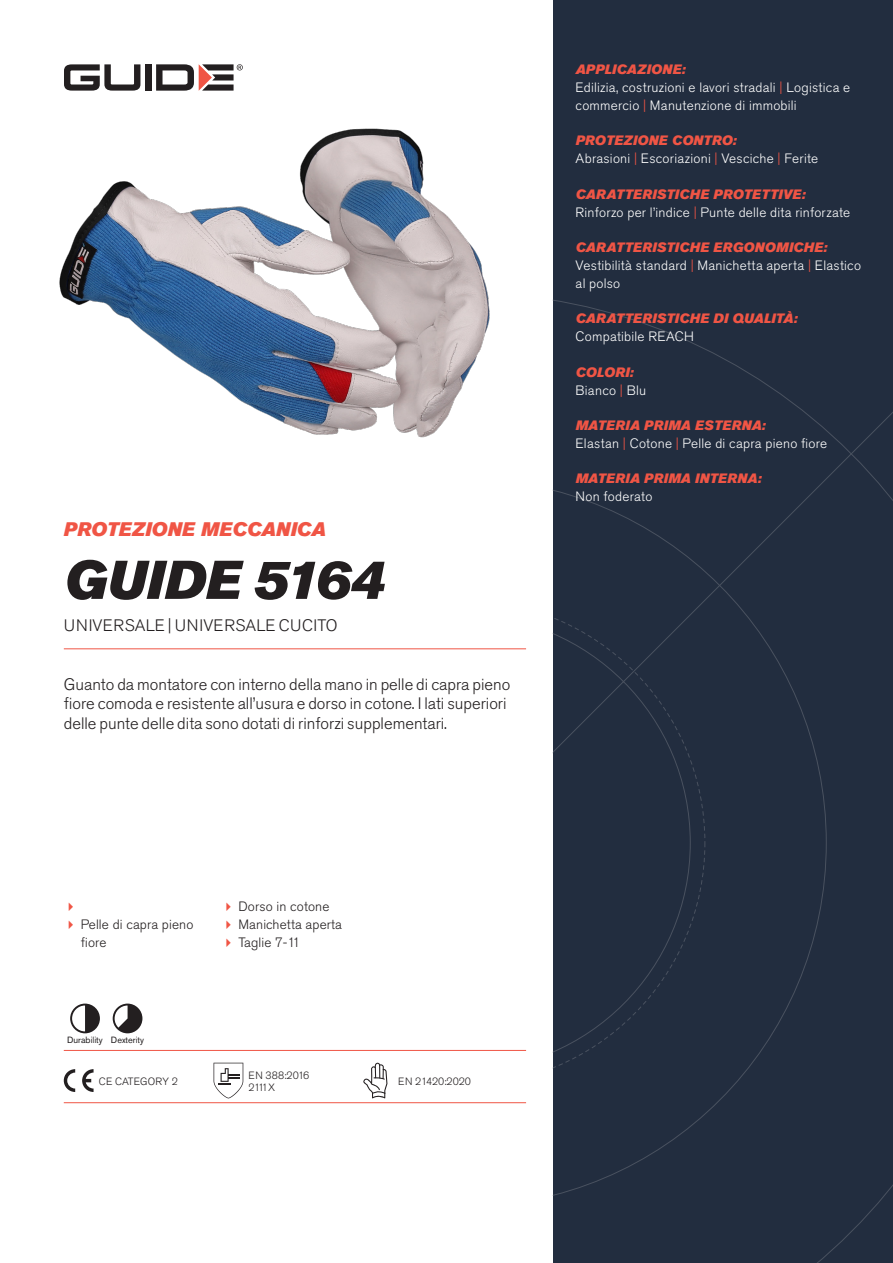
<style>
.page{position:relative;width:893px;height:1263px;background:#fff}
.page>*{position:absolute;margin:0;border:0;box-sizing:border-box;transform-origin:0 0}
.Rubrik{font:italic 54px "Akzidenz Grotesk Pro Super";color:#231f20}
.Överrubrik{font:italic 19.5px "Akzidenz Grotesk Pro Super";color:#f05545}
.Ingress{font:300 16.5px/19.8px "Akzidenz Grotesk Pro";color:#231f20}
.Product_-_AltSegment{font:300 16.5px "Akzidenz Grotesk Pro";letter-spacing:.01em;color:#231f20}
.Produkt_-_Brödtext{font:300 13.5px/18px "Akzidenz Grotesk Pro";letter-spacing:.02em;color:#fff}
.Produkt_-_Namn{font:italic 13.5px "Akzidenz Grotesk Pro Super";letter-spacing:.015em;color:#f05545}
.t1{font:300 13.5px/18px "Akzidenz Grotesk Pro";letter-spacing:.01em;color:#231f20}
.t2{font:300 10.5px "Akzidenz Grotesk Pro";color:#231f20}
.Produkt_-_Egenskaper{font:9px "Akzidenz Grotesk Pro";color:#231f20}
.s1{color:#f05545}
</style>
<div class="page">
<div style="left:145px;top:64px;width:7px;height:27px;background:#231f20"></div>
<svg style="left:156px;top:64px;width:87px;height:27px"></svg>
<svg style="left:64px;top:64px;width:76px;height:27px"></svg>
<div style="left:553px;top:0;width:340px;height:1263px;background:#222d3f"></div>
<svg style="left:553px;top:300px;width:340px;height:963px"></svg>
<hr style="left:64px;top:1050px;width:462px;height:1px;background:#f05545">
<hr style="left:64px;top:1102px;width:462px;height:1px;background:#f05545">
<svg style="left:70px;top:1003px;width:30px;height:30px"></svg>
<svg style="left:113px;top:1003px;width:29px;height:30px"></svg>
<svg style="left:64px;top:1069px;width:11px;height:23px"></svg>
<svg style="left:82px;top:1069px;width:12px;height:23px"></svg>
<svg style="left:214px;top:1063px;width:29px;height:35px"></svg>
<svg style="left:363px;top:1063px;width:24px;height:35px"></svg>
<img style="left:59px;top:128px;width:431px;height:310px">
<hr style="left:64px;top:648px;width:462px;height:1px;background:#f05545">
<p class="Överrubrik" style="left:64px;top:517px;width:264px">PROTEZIONE MECCANICA</p>
<p class="Rubrik" style="left:64px;top:545px;width:322px">GUIDE 5164</p>
<p class="Product_-_AltSegment" style="left:64px;top:615px;width:275px">UNIVERSALE | UNIVERSALE CUCITO</p>
<p class="Ingress" style="left:64px;top:674px;width:448px">Guanto da montatore con interno della mano in pelle di capra pieno fiore comoda e resistente all’usura e dorso in cotone. I lati superiori delle punte delle dita sono dotati di rinforzi supplementari.</p>
<p class="Produkt_-_Namn" style="left:576px;top:60px;width:111px">APPLICAZIONE:</p>
<p class="Produkt_-_Brödtext" style="left:576px;top:78px;width:276px">Edilizia, costruzioni e lavori stradali <span class="s1">|</span> Logistica e commercio <span class="s1">|</span> Manutenzione di immobili</p>
<p class="Produkt_-_Namn" style="left:576px;top:132px;width:163px">PROTEZIONE CONTRO:</p>
<p class="Produkt_-_Brödtext" style="left:576px;top:150px;width:244px">Abrasioni <span class="s1">|</span> Escoriazioni <span class="s1">|</span> Vesciche <span class="s1">|</span> Ferite</p>
<p class="Produkt_-_Namn" style="left:576px;top:185px;width:231px">CARATTERISTICHE PROTETTIVE:</p>
<p class="Produkt_-_Brödtext" style="left:576px;top:203px;width:276px">Rinforzo per l’indice <span class="s1">|</span> Punte delle dita rinforzate</p>
<p class="Produkt_-_Namn" style="left:576px;top:238px;width:253px">CARATTERISTICHE ERGONOMICHE:</p>
<p class="Produkt_-_Brödtext" style="left:576px;top:256px;width:287px">Vestibilità standard <span class="s1">|</span> Manichetta aperta <span class="s1">|</span> Elastico al polso</p>
<p class="Produkt_-_Namn" style="left:576px;top:310px;width:223px">CARATTERISTICHE DI QUALITÀ:</p>
<p class="Produkt_-_Brödtext" style="left:576px;top:328px;width:120px">Compatibile REACH</p>
<p class="Produkt_-_Namn" style="left:576px;top:363px;width:59px">COLORI:</p>
<p class="Produkt_-_Brödtext" style="left:576px;top:381px;width:72px">Bianco <span class="s1">|</span> Blu</p>
<p class="Produkt_-_Namn" style="left:576px;top:416px;width:191px">MATERIA PRIMA ESTERNA:</p>
<p class="Produkt_-_Brödtext" style="left:576px;top:434px;width:253px">Elastan <span class="s1">|</span> Cotone <span class="s1">|</span> Pelle di capra pieno fiore</p>
<p class="Produkt_-_Namn" style="left:576px;top:470px;width:187px">MATERIA PRIMA INTERNA:</p>
<p class="Produkt_-_Brödtext" style="left:576px;top:488px;width:78px">Non foderato</p>
<p class="t1" style="left:81px;top:915px;width:114px">Pelle di capra pieno fiore</p>
<p class="Produkt_-_Egenskaper" style="left:67px;top:1034px;width:37px">Durability</p>
<p class="Produkt_-_Egenskaper" style="left:111px;top:1034px;width:35px">Dexterity</p>
<p class="t2" style="left:99px;top:1074px;width:81px">CE CATEGORY 2</p>
<p class="t1" style="left:238px;top:897px;width:93px">Dorso in cotone</p>
<p class="t1" style="left:238px;top:915px;width:105px">Manichetta aperta</p>
<p class="t1" style="left:238px;top:933px;width:63px">Taglie 7-11</p>
<p class="t2" style="left:248px;top:1068px;width:62px">EN 388:2016</p>
<p class="t2" style="left:248px;top:1080px;width:28px">2111X</p>
<p class="t2" style="left:398px;top:1074px;width:74px">EN 21420:2020</p>
</div>
